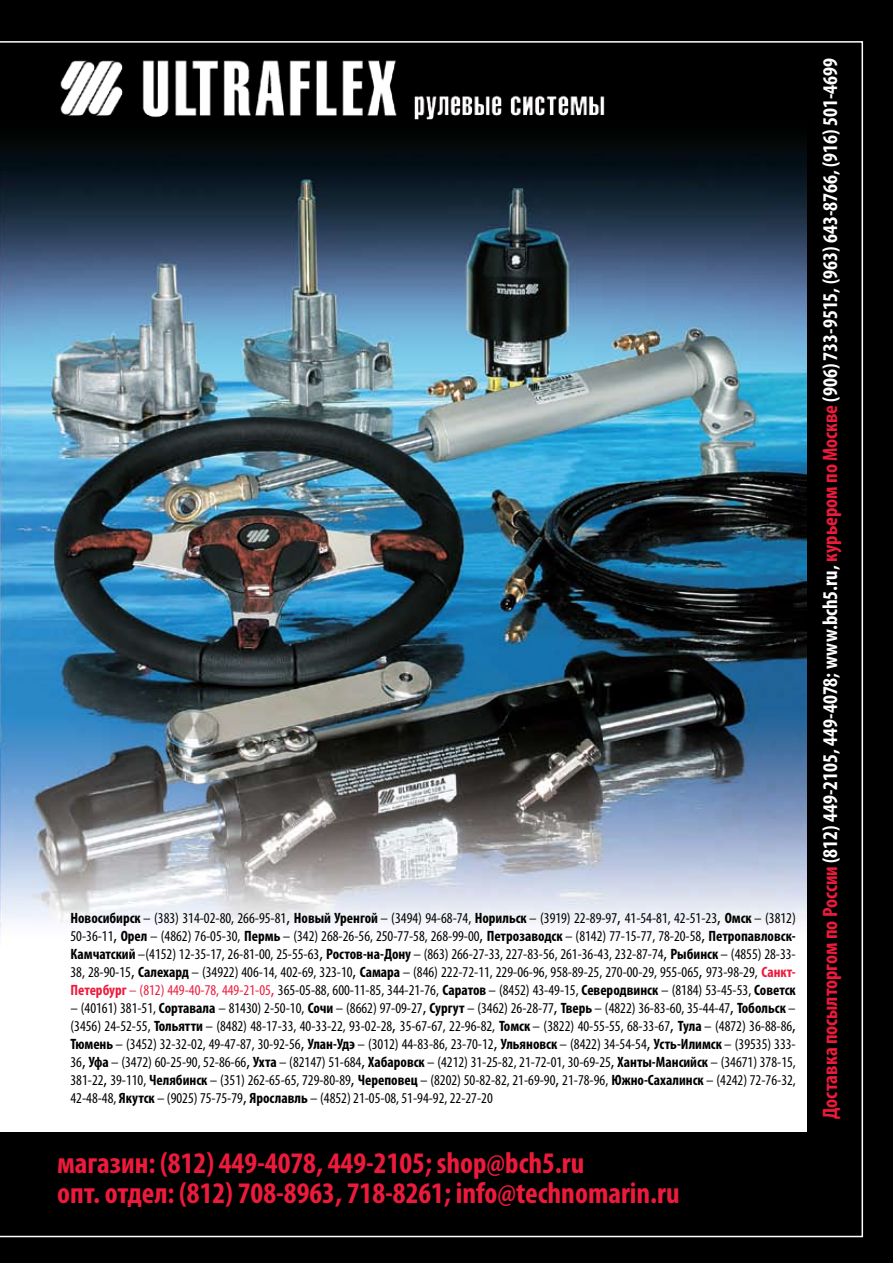
<style>
.page{position:relative;width:893px;height:1263px;background:#000}
.page>*{position:absolute;margin:0;border:0;box-sizing:border-box;transform-origin:0 0}
.t1{font:700 condensed 30px/30px "Myriad Pro";color:#ed1a3b}
.t2{font:700 condensed 21px "Myriad Pro";color:#fff}
.t3{font:condensed 15px/18px "Myriad Pro";color:#000;text-align:justify}
.s1{font-weight:700}
.s2{font-size:18px}
.s3{font-weight:700;color:#ed1a3b}
.s4{color:#ed1a3b}
.s5{font-size:18px;color:#ed1a3b}
</style>
<div class="page">
<img style="left:0;top:41px;width:863px;height:1196px">
<p class="t3" style="left:71px;top:909px;width:727px"><span class="s1">Новосибирск</span> – (383) 314-02-80, 266-95-81<span class="s2">,</span> <span class="s1">Новый Уренгой</span> – (3494) 94-68-74, <span class="s1">Норильск</span> – (3919) 22-89-97<span class="s2">,</span> 41-54-81, 42-51-23<span class="s2">,</span> <span class="s1">Омск</span> – (3812)<br>50-36-11<span class="s2">,</span> <span class="s1">Орел</span> – (4862) 76-05-30, <span class="s1">Пермь</span> – (342) 268-26-56, 250-77-58, 268-99-00<span class="s2">,</span> <span class="s1">Петрозаводск</span> – (8142) 77-15-77, 78-20-58<span class="s2">,</span> <span class="s1">Петропавловск-Камчатский</span> –(4152) 12-35-17, 26-81-00, 25-55-63<span class="s2">,</span> <span class="s1">Ростов-на-Дону</span> – (863) 266-27-33, 227-83-56, 261-36-43, 232-87-74<span class="s2">,</span> <span class="s1">Рыбинск</span> – (4855) 28-33- 38, 28-90-15<span class="s2">,</span> <span class="s1">Салехард</span> – (34922) 406-14, 402-69, 323-10<span class="s2">,</span> <span class="s1">Самара</span> – (846) 222-72-11, 229-06-96, 958-89-25, 270-00-29, 955-065<span class="s2">,</span> 973-98-29, <span class="s3">Санкт-Петербург</span> <span class="s4">– (812) 449-40-78, 449-21-05</span><span class="s5">,</span> 365-05-88, 600-11-85, 344-21-76, <span class="s1">Саратов</span> – (8452) 43-49-15, <span class="s1">Северодвинск</span> – (8184) 53-45-53, <span class="s1">Советск</span></p>
<p class="t3" style="left:70px;top:999px;width:727px">– (40161) 381-51, <span class="s1">Сортавала</span> – 81430) 2-50-10, <span class="s1">Сочи</span> – (8662) 97-09-27<span class="s2">,</span> <span class="s1">Сургут</span> – (3462) 26-28-77<span class="s2">,</span> <span class="s1">Тверь</span> – (4822) 36-83-60, 35-44-47<span class="s2">,</span> <span class="s1">Тобольск</span> – (3456) 24-52-55, <span class="s1">Тольятти</span> – (8482) 48-17-33, 40-33-22, 93-02-28<span class="s2">,</span> 35-67-67, 22-96-82, <span class="s1">Томск</span> – (3822) 40-55-55, 68-33-67<span class="s2">,</span> <span class="s1">Тула</span> – (4872) 36-88-86<span class="s2">, </span><span class="s1">Тюмень</span> – (3452) 32-32-02, 49-47-87, 30-92-56<span class="s2">,</span> <span class="s1">Улан-Удэ</span> – (3012) 44-83-86, 23-70-12<span class="s2">,</span> <span class="s1">Ульяновск</span> – (8422) 34-54-54<span class="s2">,</span> <span class="s1">Усть-Илимск</span> – (39535) 333- 36<span class="s2">,</span> <span class="s1">Уфа</span> – (3472) 60-25-90, 52-86-66<span class="s2">,</span> <span class="s1">Ухта</span> – (82147) 51-684<span class="s2">,</span> <span class="s1">Хабаровск</span> – (4212) 31-25-82, 21-72-01, 30-69-25<span class="s2">,</span> <span class="s1">Ханты-Мансийск</span> – (34671) 378-15, 381-22<span class="s2">,</span> 39-110, <span class="s1">Челябинск</span> – (351) 262-65-65, 729-80-89<span class="s2">,</span> <span class="s1">Череповец</span> – (8202) 50-82-82, 21-69-90<span class="s2">,</span> 21-78-96, <span class="s1">Южно-Сахалинск</span> – (4242) 72-76-32, 42-48-48, <span class="s1">Якутск</span> – (9025) 75-75-79<span class="s2">,</span> <span class="s1">Ярославль</span> – (4852) 21-05-08, 51-94-92, 22-27-20</p>
<h1 class="t1" style="left:57px;top:1147px;width:624px">магазин: (812) 449-4078, 449-2105; shop@bch5.ru<br>опт. отдел: (812) 708-8963, 718-8261; info@technomarin.ru</h1>
<h2 class="t2" style="left:817px;top:1119px;width:1062px;rotate:-90deg"><span class="s4">Доставка посылторгом по России</span> (812) 449-2105, 449-4078; www.bch5.ru, <span class="s4">курьером по Москве</span> (906) 733-9515, (963) 643-8766, (916) 501-4699</h2>
</div>
